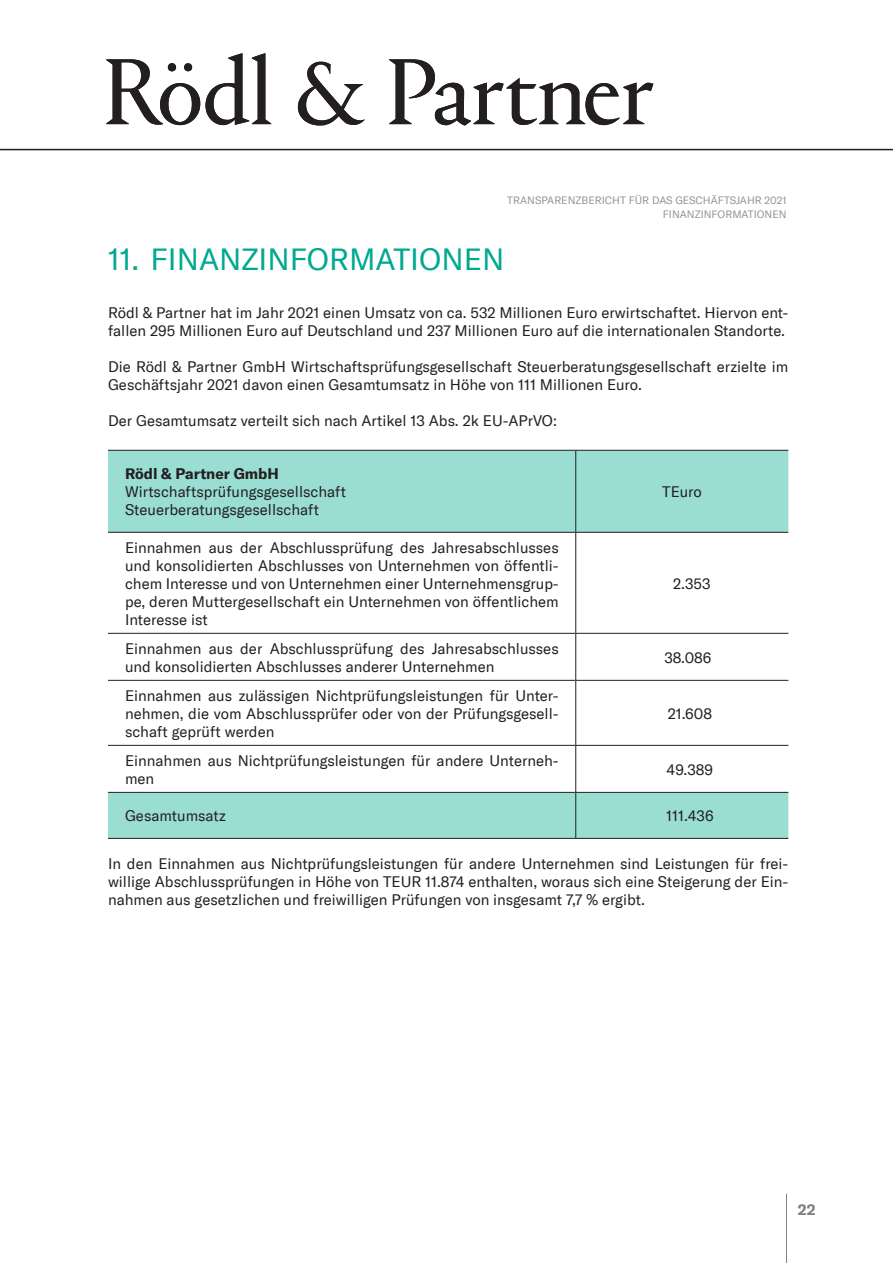
<style>
.page{position:relative;width:893px;height:1263px;background:#fff}
.page>*{position:absolute;margin:0;border:0;box-sizing:border-box;transform-origin:0 0}
.t1{font:30px "GT America";color:#00a990}
.t2{font:15px/18px "GT America";color:#231f20}
.t3{font:700 15px "GT America";color:#231f20}
.t4{font:700 15px "GT America";color:#808285}
.t5{font:10.5px/13.5px "GT America";color:#939598;text-align:right}
</style>
<div class="page">
<svg style="left:106px;top:53px;width:547px;height:72px"></svg>
<hr style="left:0;top:149px;width:893px;height:1px;background:#231f20">
<hr style="left:786px;top:1194px;width:1px;height:69px;background:#808285">
<svg style="left:108px;top:451px;width:680px;height:387px"></svg>
<hr style="left:576px;top:450px;width:212px;height:1px;background:#231f20">
<hr style="left:575px;top:451px;width:1px;height:81px;background:#231f20">
<hr style="left:576px;top:532px;width:212px;height:1px;background:#231f20">
<hr style="left:575px;top:533px;width:1px;height:100px;background:#231f20">
<hr style="left:576px;top:633px;width:212px;height:1px;background:#231f20">
<hr style="left:575px;top:634px;width:1px;height:46px;background:#231f20">
<hr style="left:576px;top:680px;width:212px;height:1px;background:#231f20">
<hr style="left:575px;top:681px;width:1px;height:64px;background:#231f20">
<hr style="left:576px;top:745px;width:212px;height:1px;background:#231f20">
<hr style="left:575px;top:746px;width:1px;height:46px;background:#231f20">
<hr style="left:576px;top:792px;width:212px;height:1px;background:#231f20">
<hr style="left:575px;top:793px;width:1px;height:45px;background:#231f20">
<hr style="left:576px;top:838px;width:212px;height:1px;background:#231f20">
<hr style="left:108px;top:633px;width:468px;height:1px;background:#231f20">
<hr style="left:108px;top:680px;width:468px;height:1px;background:#231f20">
<hr style="left:108px;top:745px;width:468px;height:1px;background:#231f20">
<hr style="left:108px;top:792px;width:468px;height:1px;background:#231f20">
<hr style="left:108px;top:838px;width:468px;height:1px;background:#231f20">
<hr style="left:108px;top:450px;width:468px;height:1px;background:#231f20">
<hr style="left:108px;top:532px;width:468px;height:1px;background:#231f20">
<p class="t5" style="left:507px;top:194px;width:281px">TRANSPARENZBERICHT FÜR DAS GESCHÄFTSJAHR 2021<br>FINANZINFORMATIONEN</p>
<h1 class="t1" style="left:108px;top:242px;width:398px">11. FINANZINFORMATIONEN</h1>
<p class="t2" style="left:108px;top:304px;width:682px">Rödl &amp; Partner hat im Jahr 2021 einen Umsatz von ca. 532 Millionen Euro erwirtschaftet. Hiervon ent&shy;fallen 295 Millionen Euro auf Deutschland und 237 Millionen Euro auf die internationalen Standorte.</p>
<p class="t2" style="left:108px;top:358px;width:682px">Die Rödl &amp; Partner GmbH Wirtschaftsprüfungsgesellschaft Steuerberatungsgesellschaft erzielte im<br>Geschäftsjahr 2021 davon einen Gesamtumsatz in Höhe von 111 Millionen Euro.</p>
<p class="t2" style="left:108px;top:412px;width:450px">Der Gesamtumsatz verteilt sich nach Artikel 13 Abs. 2k EU-APrVO:</p>
<p class="t3" style="left:125px;top:465px;width:155px">Rödl &amp; Partner GmbH</p>
<p class="t2" style="left:125px;top:483px;width:222px">Wirtschaftsprüfungsgesellschaft<br>Steuerberatungsgesellschaft</p>
<p class="t2" style="left:662px;top:483px;width:41px">TEuro</p>
<p class="t2" style="left:125px;top:538px;width:435px;text-align:justify">Einnahmen aus der Abschlussprüfung des Jahresabschlusses und konsolidierten Abschlusses von Unternehmen von öffentli&shy;chem Interesse und von Unternehmen einer Unternehmensgrup&shy;pe, deren Muttergesellschaft ein Unternehmen von öffentlichem Interesse ist</p>
<p class="t2" style="left:673px;top:574px;width:39px">2.353</p>
<p class="t2" style="left:125px;top:639px;width:435px">Einnahmen aus der Abschlussprüfung des Jahresabschlusses und konsolidierten Abschlusses anderer Unternehmen</p>
<p class="t2" style="left:664px;top:648px;width:49px">38.086</p>
<p class="t2" style="left:125px;top:686px;width:435px;text-align:justify">Einnahmen aus zulässigen Nichtprüfungsleistungen für Unter&shy;nehmen, die vom Abschlussprüfer oder von der Prüfungsgesell&shy;schaft geprüft werden</p>
<p class="t2" style="left:668px;top:704px;width:46px">21.608</p>
<p class="t2" style="left:125px;top:751px;width:435px">Einnahmen aus Nichtprüfungsleistungen für andere Unterneh&shy;men</p>
<p class="t2" style="left:666px;top:760px;width:48px">49.389</p>
<p class="t2" style="left:125px;top:807px;width:102px">Gesamtumsatz</p>
<p class="t2" style="left:666px;top:807px;width:49px">111.436</p>
<p class="t2" style="left:108px;top:854px;width:682px;text-align:justify">In den Einnahmen aus Nichtprüfungsleistungen für andere Unternehmen sind Leistungen für frei&shy;willige Abschlussprüfungen in Höhe von TEUR 11.874 enthalten, woraus sich eine Steigerung der Ein&shy;nahmen aus gesetzlichen und freiwilligen Prüfungen von insgesamt 7,7 % ergibt.</p>
<p class="t4" style="left:798px;top:1200px;width:19px">22</p>
</div>
